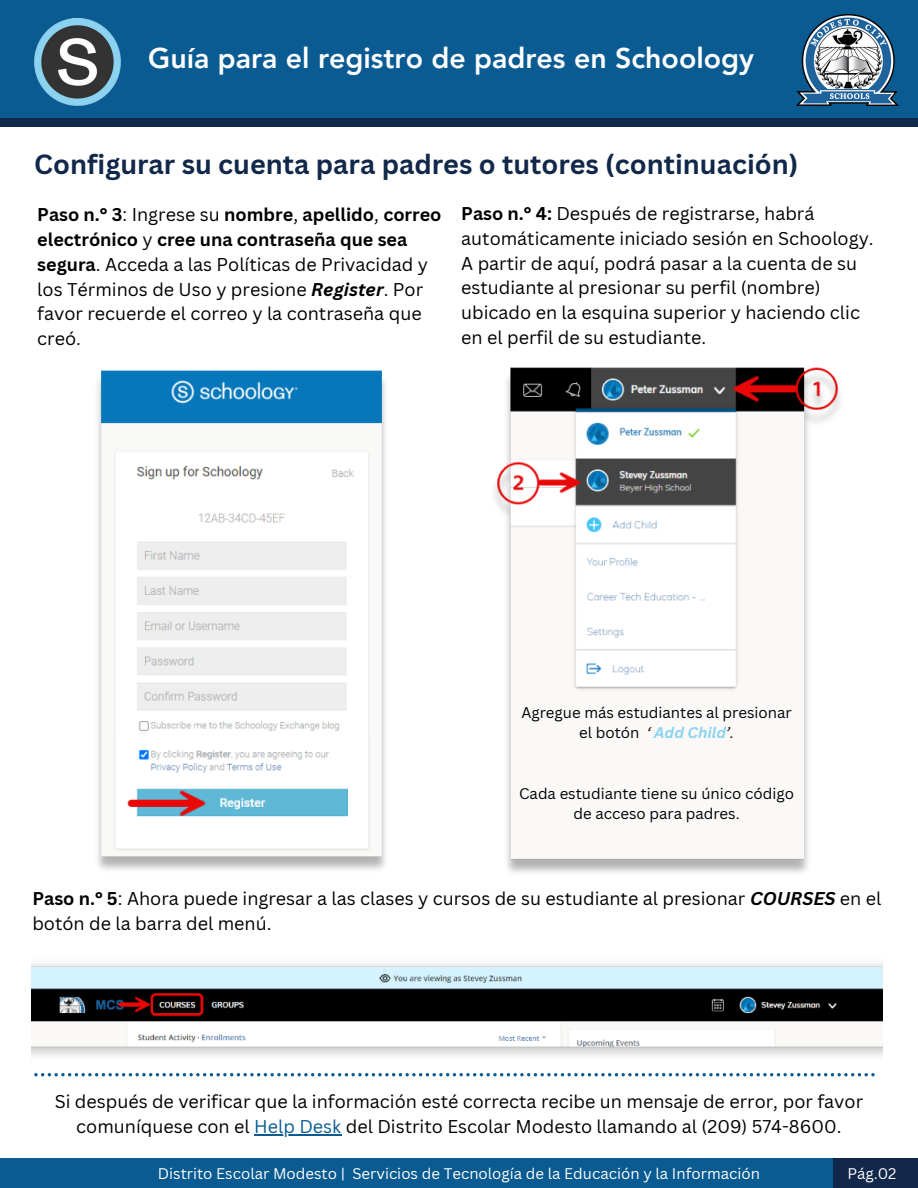
<style>
.page{position:relative;width:918px;height:1188px;background:#fff}
.page>*{position:absolute;margin:0;border:0;box-sizing:border-box;transform-origin:0 0}
.t1{font:800 28.5px "Avenir LT Pro";color:#fff}
.t2{font:700 27px "Canva Sans";color:#11284a}
.t3{font:18px/24.8px "Canva Sans";color:#000}
.t4{font:15px/20.2px "Canva Sans";color:#000;text-align:center}
.t5{font:15px "Canva Sans";color:#fff}
.s1{font-weight:700}
.s2{font-weight:700;font-style:italic}
.s3{font-style:italic}
.s4{font-weight:700;font-style:italic;color:#8cd3f0}
.s5{color:#0a5b92}
</style>
<div class="page">
<div style="left:0;top:0;width:918px;height:126px;background:#11284a"></div>
<div style="left:0;top:0;width:918px;height:118px;background:#0a5b92"></div>
<div style="left:0;top:1158px;width:918px;height:30px;background:#0a5b92"></div>
<div style="left:833px;top:1158px;width:85px;height:30px;background:#11284a"></div>
<img style="left:796px;top:14px;width:102px;height:91px">
<svg style="left:34px;top:1073px;width:841px;height:3px"></svg>
<img style="left:34px;top:19px;width:87px;height:86px">
<img style="left:97px;top:370px;width:289px;height:500px">
<img style="left:494px;top:367px;width:347px;height:506px">
<hr style="left:254px;top:1134px;width:87px;height:1px;background:#0a5b92">
<img style="left:32px;top:963px;width:850px;height:93px">
<p class="t1" style="left:148px;top:47px;width:607px">Guía para el registro de padres en Schoology</p>
<h2 class="t2" style="left:34px;top:145px;width:766px">Configurar su cuenta para padres o tutores (continuación)</h2>
<p class="t3" style="left:37px;top:202px;width:406px"><span class="s1">Paso n.° 3</span>: Ingrese su <span class="s1">nombre</span>, <span class="s1">apellido</span>, <span class="s1">correo electrónico</span> y <span class="s1">cree una contraseña que sea segura</span>. Acceda a las Políticas de Privacidad y los Términos de Uso y presione <span class="s2">Register</span>. Por favor recuerde el correo y la contraseña que creó.</p>
<p class="t3" style="left:461px;top:201px;width:414px"><span class="s1">Paso n.° 4:</span> Después de registrarse, habrá automáticamente iniciado sesión en Schoology.<br>A partir de aquí, podrá pasar a la cuenta de su estudiante al presionar su perfil (nombre) ubicado en la esquina superior y haciendo clic en el perfil de su estudiante.</p>
<p class="t4" style="left:521px;top:702px;width:272px">Agregue más estudiantes al presionar el botón <span class="s3">‘</span> <span class="s4">Add Child</span><span class="s3">’.</span></p>
<p class="t4" style="left:519px;top:783px;width:276px">Cada estudiante tiene su único código de acceso para padres.</p>
<h2 class="t3" style="left:32px;top:886px;width:850px"><span class="s1">Paso n.° 5</span>: Ahora puede ingresar a las clases y cursos de su estudiante al presionar <span class="s2">COURSES</span> en el botón de la barra del menú.</h2>
<p class="t3" style="left:55px;top:1089px;width:810px;text-align:center">Si después de verificar que la información esté correcta recibe un mensaje de error, por favor comuníquese con el <span class="s5">Help Desk</span> del Distrito Escolar Modesto llamando al (209) 574-8600.</p>
<h2 class="t5" style="left:158px;top:1163px;width:604px">Distrito Escolar Modesto | Servicios de Tecnología de la Educación y la Información</h2>
<p class="t5" style="left:847px;top:1163px;width:51px">Pág.02</p>
</div>
